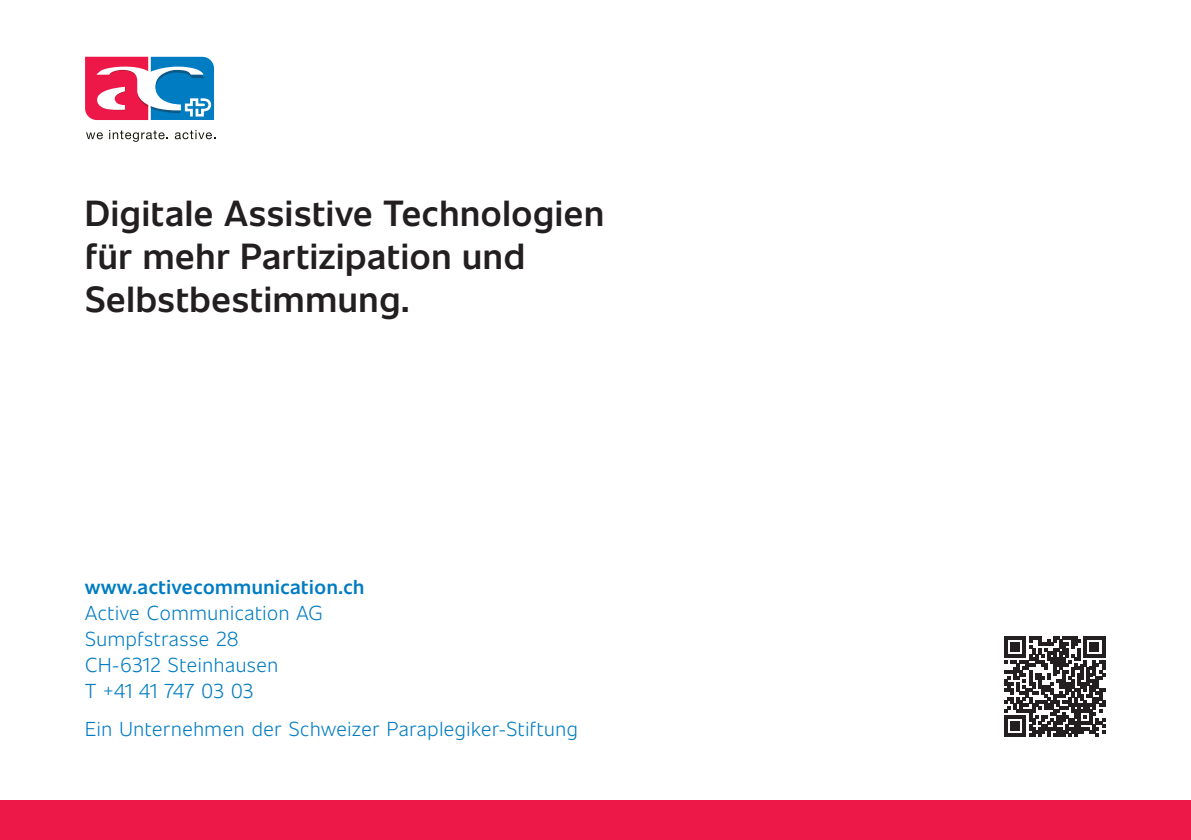
<style>
.page{position:relative;width:1191px;height:840px;background:#fff}
.page>*{position:absolute;margin:0;border:0;box-sizing:border-box;transform-origin:0 0}
.t1{font:600 36px "Unitext";letter-spacing:.02em;color:#231f20}
.Adresse_blau{font:300 20px "Unitext";letter-spacing:.03em;color:#007cc2}
.t2{font:600 20px "Unitext";letter-spacing:.03em;color:#007cc2}
.Adresse_blau-2{font:300 20px "Unitext";letter-spacing:.01em;color:#007cc2}
</style>
<div class="page">
<div style="left:0;top:799px;width:1191px;height:40px;background:#ed1748"></div>
<svg style="left:1004px;top:636px;width:101px;height:100px"></svg>
<svg style="left:86px;top:132px;width:17px;height:7px"></svg>
<svg style="left:109px;top:130px;width:59px;height:12px"></svg>
<svg style="left:175px;top:130px;width:40px;height:9px"></svg>
<svg style="left:85px;top:57px;width:129px;height:63px"></svg>
<p class="t1" style="left:85px;top:187px;width:521px">Digitale Assistive Technologien</p>
<p class="t1" style="left:85px;top:230px;width:441px">für mehr Partizipation und</p>
<p class="t1" style="left:85px;top:273px;width:326px">Selbstbestimmung.</p>
<p class="t2" style="left:85px;top:572px;width:281px">www.activecommunication.ch</p>
<p class="Adresse_blau" style="left:85px;top:598px;width:239px">Active Communication AG</p>
<p class="Adresse_blau" style="left:85px;top:624px;width:155px">Sumpfstrasse 28</p>
<p class="Adresse_blau" style="left:85px;top:650px;width:195px">CH-6312 Steinhausen</p>
<p class="Adresse_blau-2" style="left:85px;top:676px;width:170px">T +41 41 747 03 03</p>
<p class="Adresse_blau" style="left:85px;top:714px;width:494px">Ein Unternehmen der Schweizer Paraplegiker-Stiftung</p>
</div>
